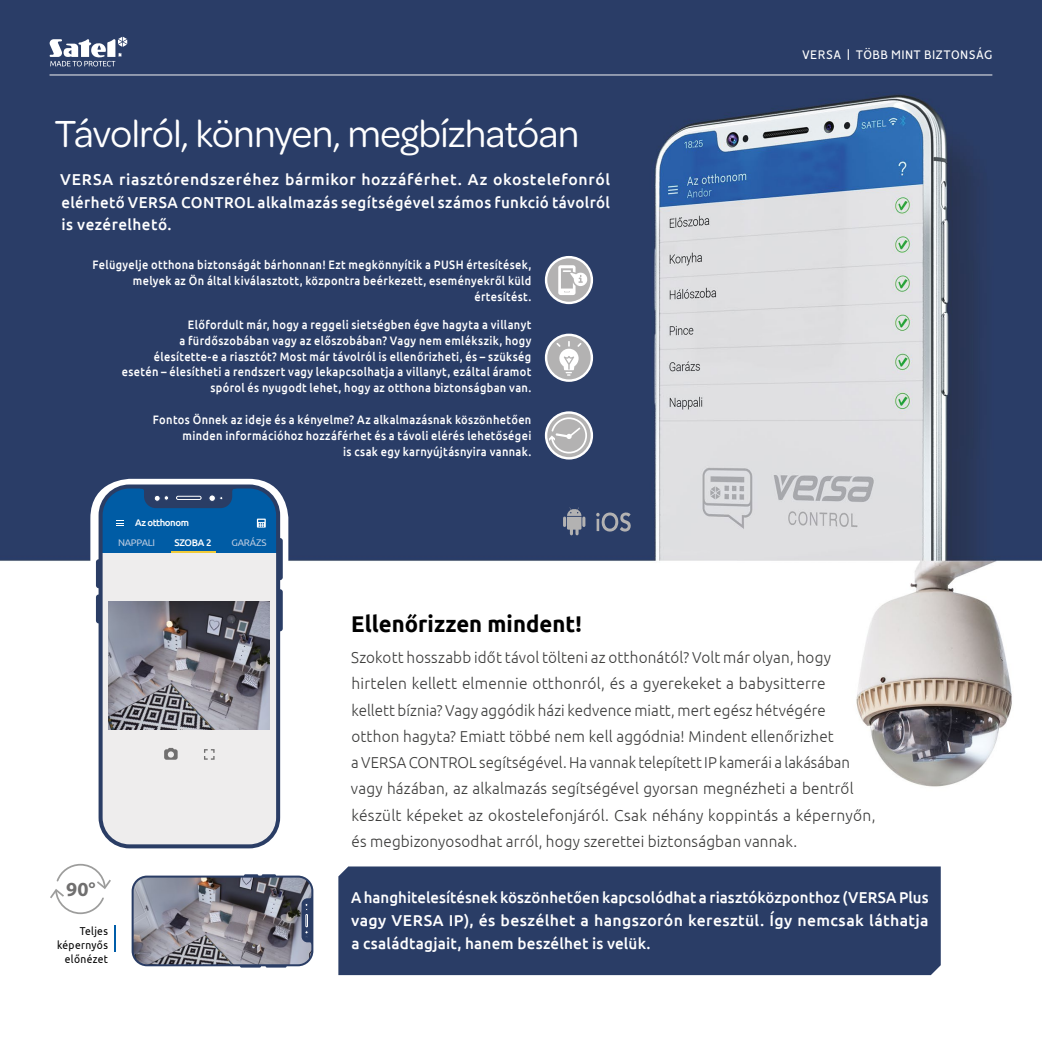
<style>
.page{position:relative;width:1042px;height:1042px;background:#fff}
.page>*{position:absolute;margin:0;border:0;box-sizing:border-box;transform-origin:0 0}
.Tytuł{font:40.25px "Omnes";letter-spacing:-.01em;color:#fff}
.Tytuł-2{font:700 22.75px "Ubuntu";color:#000}
.t1{font:700 20.12px "Myriad Pro";color:#706f6f}
.Akapit_-_mniejszy{font:300 15.75px/26.2px "Ubuntu";letter-spacing:.01em;color:#3c3c3b}
.Akapit_-_mniejszy-2{font:500 15.75px/22.8px "Ubuntu";letter-spacing:.015em;color:#fff;text-align:justify;scale:.95 1}
.Tytuł-3{font:500 15.75px/22.8px "Ubuntu";letter-spacing:.025em;color:#fff;text-align:justify}
.t2{font:14px "Vision";color:#fff}
.t3{font:500 12.25px/15.8px "Ubuntu";letter-spacing:.03em;color:#fff;text-align:right;scale:.9 1}
.t4{font:11.38px/14px "Ubuntu";letter-spacing:.035em;color:#000;text-align:right;scale:.9 1}
.t5{font:500 9.62px/19.9px "Ubuntu";letter-spacing:-.05em;color:#fff}
.t6{font:9.62px "Ubuntu";letter-spacing:-.025em;color:#bbcbe0}
.s1{font-weight:400;color:#bbcbe0}
</style>
<div class="page">
<img style="left:0;top:0;width:1042px;height:976px">
<div style="left:90px;top:479px;width:198px;height:126px;background:#fff;border-radius:40px"></div>
<div style="left:101px;top:553px;width:177px;height:293px;background:#eeeded"></div>
<div style="left:101px;top:486px;width:177px;height:67px;background:#005ca5"></div>
<svg style="left:116px;top:520px;width:8px;height:6px"></svg>
<hr style="left:171px;top:551px;width:44px;height:2px;background:#f1cb38">
<svg style="left:257px;top:518px;width:9px;height:9px"></svg>
<svg style="left:164px;top:748px;width:14px;height:12px"></svg>
<svg style="left:204px;top:749px;width:11px;height:11px"></svg>
<img style="left:108px;top:601px;width:162px;height:128px">
<div style="left:99px;top:484px;width:181px;height:364px;border:4px solid #2a3d65;border-radius:29px"></div>
<svg style="left:278px;top:589px;width:5px;height:42px"></svg>
<svg style="left:278px;top:538px;width:5px;height:42px"></svg>
<svg style="left:96px;top:594px;width:5px;height:29px"></svg>
<svg style="left:96px;top:559px;width:5px;height:29px"></svg>
<svg style="left:140px;top:485px;width:96px;height:23px"></svg>
<svg style="left:133px;top:874px;width:180px;height:93px"></svg>
<svg style="left:547px;top:414px;width:43px;height:43px"></svg>
<div style="left:545px;top:411px;width:48px;height:48px;border:2px solid #fff;border-radius:50%"></div>
<svg style="left:547px;top:336px;width:44px;height:43px"></svg>
<div style="left:545px;top:334px;width:48px;height:48px;border:2px solid #fff;border-radius:50%"></div>
<svg style="left:546px;top:257px;width:46px;height:46px"></svg>
<svg style="left:550px;top:259px;width:41px;height:42px"></svg>
<div style="left:545px;top:256px;width:48px;height:48px;border:2px solid #fff;border-radius:50%"></div>
<svg style="left:50px;top:863px;width:61px;height:52px"></svg>
<svg style="left:563px;top:507px;width:22px;height:29px"></svg>
<svg style="left:596px;top:512px;width:35px;height:20px"></svg>
<hr style="left:50px;top:75px;width:942px;height:1px;background:#f2f2f2">
<svg style="left:50px;top:37px;width:77px;height:29px"></svg>
<svg style="left:114px;top:925px;width:1px;height:26px"></svg>
<div style="left:338px;top:866px;width:603px;height:109px;background:#2a3d66"></div>
<p class="Tytuł" style="left:55px;top:107px;width:526px">Távolról, könnyen, megbízhatóan</p>
<p class="Tytuł-3" style="left:60px;top:167px;width:551px">VERSA riasztórendszeréhez bármikor hozzáférhet. Az okostelefonról elérhető VERSA CONTROL alkalmazás segítségével számos funkció távolról is vezérelhető.</p>
<p class="t3" style="left:92px;top:256px;width:489px">Felügyelje otthona biztonságát bárhonnan! Ezt megkönnyítik a PUSH értesítések, melyek az Ön által kiválasztott, központra beérkezett, eseményekről küld értesítést.</p>
<p class="t3" style="left:122px;top:316px;width:457px">Előfordult már, hogy a reggeli sietségben égve hagyta a villanyt<br>a fürdőszobában vagy az előszobában? Vagy nem emlékszik, hogy élesítette-e a riasztót? Most már távolról is ellenőrizheti, és – szükség esetén – élesítheti a rendszert vagy lekapcsolhatja a villanyt, ezáltal áramot spórol és nyugodt lehet, hogy az otthona biztonságban van.</p>
<p class="t3" style="left:153px;top:412px;width:422px">Fontos Önnek az ideje és a kényelme? Az alkalmazásnak köszönhetően minden információhoz hozzáférhet és a távoli elérés lehetőségei<br>is csak egy karnyújtásnyira vannak.</p>
<p class="t5" style="left:118px;top:512px;width:72px;text-indent:17px">Az otthonom<br><span class="s1">NAPPALI</span></p>
<p class="t5" style="left:174px;top:532px;width:39px">SZOBA 2</p>
<p class="t6" style="left:231px;top:537px;width:37px">GARÁZS</p>
<p class="t2" style="left:802px;top:47px;width:192px">VERSA | TÖBB MINT BIZTONSÁG</p>
<p class="t1" style="left:66px;top:876px;width:31px">90°</p>
<p class="t4" style="left:57px;top:923px;width:58px">Teljes képernyős előnézet</p>
<p class="Tytuł-2" style="left:351px;top:610px;width:232px">Ellenőrizzen mindent!</p>
<p class="Akapit_-_mniejszy" style="left:351px;top:644px;width:526px">Szokott hosszabb időt távol tölteni az otthonától? Volt már olyan, hogy hirtelen kellett elmennie otthonról, és a gyerekeket a babysitterre<br>kellett bíznia? Vagy aggódik házi kedvence miatt, mert egész hétvégére otthon hagyta? Emiatt többé nem kell aggódnia! Mindent ellenőrizhet<br>a VERSA CONTROL segítségével. Ha vannak telepített IP kamerái a lakásában vagy házában, az alkalmazás segítségével gyorsan megnézheti a bentről készült képeket az okostelefonjáról. Csak néhány koppintás a képernyőn, és megbizonyosodhat arról, hogy szerettei biztonságban vannak.</p>
<p class="Akapit_-_mniejszy-2" style="left:351px;top:886px;width:609px">A hanghitelesítésnek köszönhetően kapcsolódhat a riasztóközponthoz (VERSA Plus vagy VERSA IP), és beszélhet a hangszorón keresztül. Így nemcsak láthatja a családtagjait, hanem beszélhet is velük.</p>
</div>
